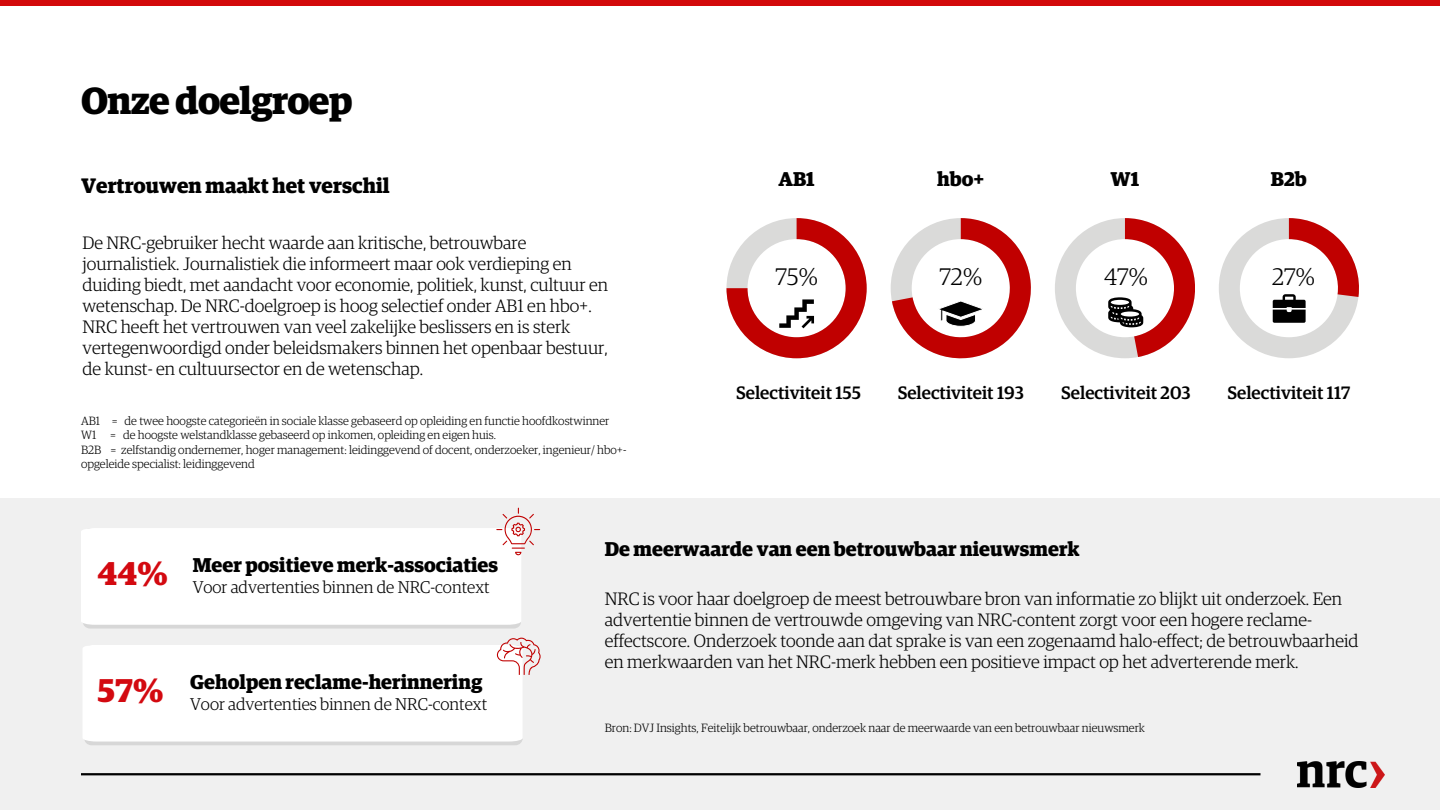
<style>
.page{position:relative;width:1440px;height:810px;background:#fff}
.page>*{position:absolute;margin:0;border:0;box-sizing:border-box;transform-origin:0 0}
.t1{font:700 38px "Guardian Egyp";letter-spacing:-.02em;color:#000}
.t2{font:700 33px "Guardian Egyp";color:#d30910}
.t3{font:300 24px "Guardian Egyp";color:#000}
.t4{font:700 21px "Guardian Egyp";color:#000}
.t5{font:700 20px "Guardian Egyp";color:#000}
.t6{font:300 18px/21px "Guardian Egyp";color:#000}
.t7{font:500 18px "Guardian Egyp";color:#000}
.t8{font:300 17px "Guardian Egyp";color:#000}
.t9{font:300 12px/14.2px "Guardian Egyp";color:#000}
</style>
<div class="page">
<div style="left:0;top:498px;width:1440px;height:312px;background:#f0f0f0"></div>
<svg style="left:726px;top:218px;width:141px;height:140px"></svg>
<svg style="left:891px;top:218px;width:140px;height:140px"></svg>
<svg style="left:1219px;top:218px;width:140px;height:140px"></svg>
<svg style="left:1055px;top:218px;width:140px;height:140px"></svg>
<svg style="left:83px;top:638px;width:458px;height:107px"></svg>
<svg style="left:81px;top:508px;width:459px;height:121px"></svg>
<div style="left:0;top:0;width:1440px;height:6px;background:#d3090b"></div>
<img style="left:1297px;top:761px;width:88px;height:26px">
<hr style="left:81px;top:773px;width:1179px;height:2px;background:#000">
<p class="t1" style="left:81px;top:84px;width:273px">Onzedoelgroep</p>
<p class="t4" style="left:81px;top:176px;width:310px">Vertrouwen maakt het verschil</p>
<p class="t6" style="left:83px;top:233px;width:527px">De NRC-gebruiker hecht waarde aan kritische, betrouwbare journalistiek. Journalistiek die informeert maar ook verdieping en duiding biedt, met aandacht voor economie, politiek, kunst, cultuur en wetenschap. De NRC-doelgroep is hoog selectief onder AB1 en hbo+.<br>NRC heeft het vertrouwen van veel zakelijke beslissers en is sterk vertegenwoordigd onder beleidsmakers binnen het openbaar bestuur, de kunst- en cultuursector en de wetenschap.</p>
<p class="t9" style="left:81px;top:414px;width:530px">AB1 = de twee hoogste categorieën in sociale klasse gebaseerd op opleiding en functie hoofdkostwinner</p>
<p class="t9" style="left:81px;top:429px;width:417px">W1 = de hoogste welstandklasse gebaseerd op inkomen, opleiding en eigen huis.</p>
<p class="t9" style="left:81px;top:443px;width:547px">B2B = zelfstandig ondernemer, hoger management: leidinggevend of docent, onderzoeker, ingenieur/ hbo+- opgeleide specialist: leidinggevend</p>
<p class="t5" style="left:778px;top:170px;width:38px">AB1</p>
<p class="t5" style="left:937px;top:170px;width:49px">hbo+</p>
<p class="t5" style="left:1111px;top:170px;width:30px">W1</p>
<p class="t5" style="left:1271px;top:170px;width:38px">B2b</p>
<p class="t3" style="left:775px;top:266px;width:44px">75%</p>
<p class="t3" style="left:939px;top:266px;width:44px">72%</p>
<p class="t3" style="left:1272px;top:266px;width:44px">27%</p>
<p class="t3" style="left:1104px;top:266px;width:45px">47%</p>
<p class="t7" style="left:736px;top:384px;width:127px">Selectiviteit 155</p>
<p class="t7" style="left:898px;top:384px;width:128px">Selectiviteit 193</p>
<p class="t7" style="left:1061px;top:384px;width:131px">Selectiviteit 203</p>
<p class="t7" style="left:1228px;top:384px;width:124px">Selectiviteit 117</p>
<p class="t2" style="left:98px;top:559px;width:72px">44%</p>
<p class="t5" style="left:193px;top:557px;width:307px">Meer positieve merk-associaties</p>
<p class="t8" style="left:193px;top:580px;width:299px">Voor advertenties binnen de NRC-context</p>
<p class="t2" style="left:98px;top:676px;width:67px">57%</p>
<p class="t5" style="left:190px;top:673px;width:294px">Geholpen reclame-herinnering</p>
<p class="t8" style="left:190px;top:696px;width:299px">Voor advertenties binnen de NRC-context</p>
<p class="t5" style="left:605px;top:540px;width:476px">De meerwaarde van een betrouwbaar nieuwsmerk</p>
<p class="t6" style="left:605px;top:589px;width:755px">NRC is voor haar doelgroep de meest betrouwbare bron van informatie zo blijkt uit onderzoek. Een advertentie binnen de vertrouwde omgeving van NRC-content zorgt voor een hogere reclame&shy;effectscore. Onderzoek toonde aan dat sprake is van een zogenaamd halo-effect; de betrouwbaarheid en merkwaarden van het NRC-merk hebben een positieve impact op het adverterende merk.</p>
<p class="t9" style="left:605px;top:721px;width:542px">Bron: DVJ Insights, Feitelijk betrouwbaar, onderzoek naar de meerwaarde van een betrouwbaar nieuwsmerk</p>
</div>
